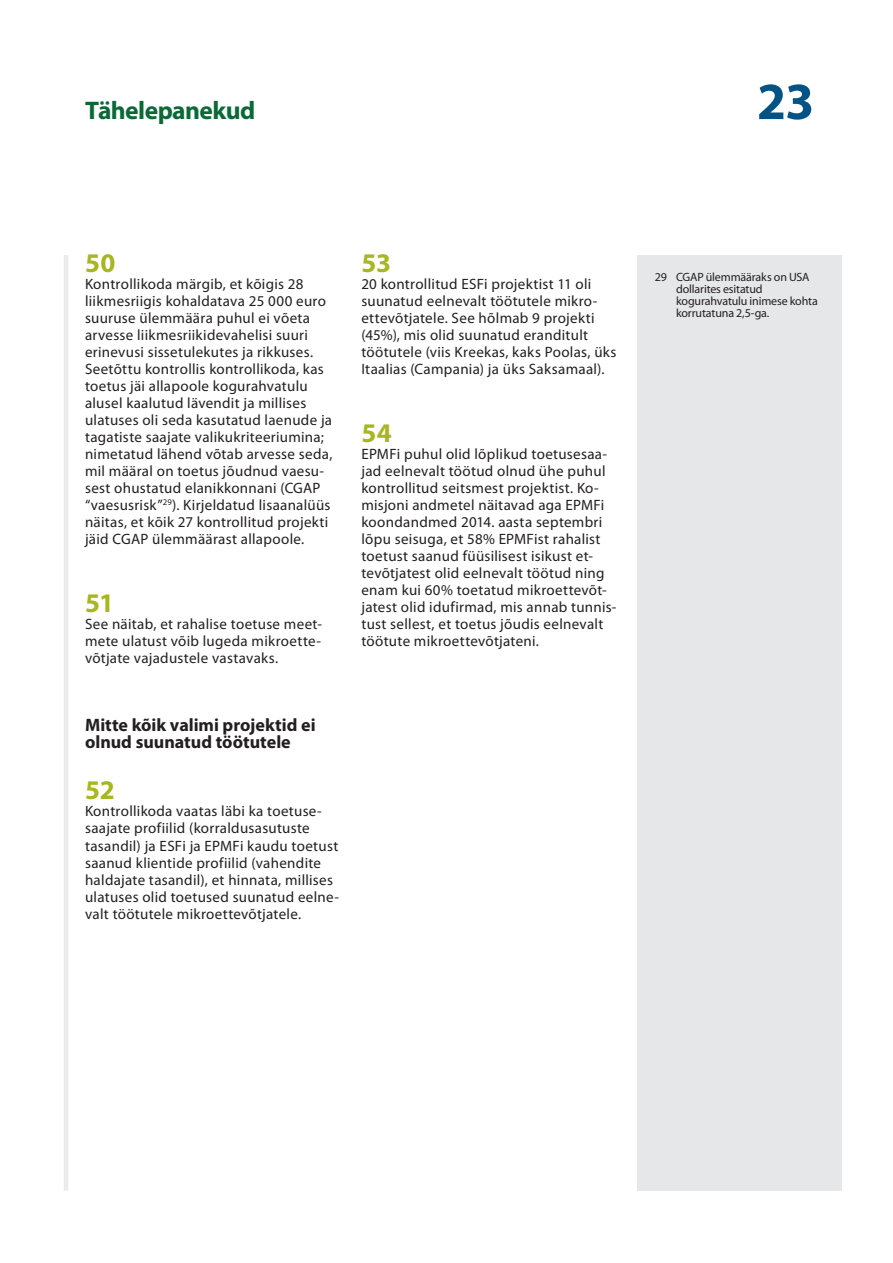
<style>
.page{position:relative;width:893px;height:1263px;background:#fff}
.page>*{position:absolute;margin:0;border:0;box-sizing:border-box;transform-origin:0 0}
.t1{font:700 52.5px "Myriad Pro";color:#015386}
.E_05_-_CHAP__1__TEXT{font:700 27px "Myriad Pro";letter-spacing:-.01em;color:#a7b621}
.t2{font:700 25.5px "Myriad Pro";letter-spacing:-.025em;color:#0b6938}
.E_04_-_CHAP__TITRE_B{font:700 18px/17px "Myriad Pro";color:#231f20}
.E_05_-_CHAP__1__TEXT-2{font:15px/17px "Myriad Pro";letter-spacing:.02em;color:#231f20}
.E_08_-_CHAP__FOOTNOT{font:12px/12px "Myriad Pro";letter-spacing:-.015em;color:#231f20}
</style>
<div class="page">
<hr style="left:64px;top:255px;width:4px;height:936px;background:#ebebeb">
<div style="left:638px;top:255px;width:204px;height:936px;background:#e6e7e9"></div>
<h3 class="t2" style="left:85px;top:94px;width:172px">Tähelepanekud</h3>
<h1 class="t1" style="left:757px;top:67px;width:59px">23</h1>
<p class="E_05_-_CHAP__1__TEXT" style="left:85px;top:245px;width:32px">50</p>
<p class="E_05_-_CHAP__1__TEXT-2" style="left:85px;top:275px;width:249px">Kontrollikoda märgib, et kõigis 28 liikmesriigis kohaldatava 25 000 euro suuruse ülemmäära puhul ei võeta arvesse liikmesriikidevahelisi suuri erinevusi sissetulekutes ja rikkuses.<br>Seetõttu kontrollis kontrollikoda, kas toetus jäi allapoole kogurahvatulu alusel kaalutud lävendit ja millises ulatuses oli seda kasutatud laenude ja tagatiste saajate valikukriteeriumina; nimetatud lähend võtab arvesse seda, mil määral on toetus jõudnud vaesu&shy;sest ohustatud elanikkonnani (CGAP “vaesusrisk”<sup>29</sup>). Kirjeldatud lisaanalüüs näitas, et kõik 27 kontrollitud projekti jäid CGAP ülemmäärast allapoole.</p>
<p class="E_05_-_CHAP__1__TEXT" style="left:85px;top:586px;width:31px">51</p>
<p class="E_05_-_CHAP__1__TEXT-2" style="left:85px;top:616px;width:238px;text-align:justify">See näitab, et rahalise toetuse meet&shy;mete ulatust võib lugeda mikroette&shy;võtjate vajadustele vastavaks.</p>
<p class="E_04_-_CHAP__TITRE_B" style="left:85px;top:716px;width:232px">Mitte kõik valimi projektid ei olnud suunatud töötutele</p>
<p class="E_05_-_CHAP__1__TEXT" style="left:85px;top:773px;width:31px">52</p>
<p class="E_05_-_CHAP__1__TEXT-2" style="left:85px;top:803px;width:256px">Kontrollikoda vaatas läbi ka toetuse&shy;saajate profiilid (korraldusasutuste tasandil) ja ESFi ja EPMFi kaudu toetust saanud klientide profiilid (vahendite haldajate tasandil), et hinnata, millises ulatuses olid toetused suunatud eelne&shy;valt töötutele mikroettevõtjatele.</p>
<p class="E_05_-_CHAP__1__TEXT" style="left:361px;top:245px;width:31px">53</p>
<p class="E_05_-_CHAP__1__TEXT-2" style="left:361px;top:275px;width:257px">20 kontrollitud ESFi projektist 11 oli suunatud eelnevalt töötutele mikro&shy;ettevõtjatele. See hõlmab 9 projekti (45%), mis olid suunatud eranditult töötutele (viis Kreekas, kaks Poolas, üks Itaalias (Campania) ja üks Saksamaal).</p>
<p class="E_05_-_CHAP__1__TEXT" style="left:361px;top:416px;width:32px">54</p>
<p class="E_05_-_CHAP__1__TEXT-2" style="left:361px;top:445px;width:257px">EPMFi puhul olid lõplikud toetusesaa&shy;jad eelnevalt töötud olnud ühe puhul kontrollitud seitsmest projektist. Ko&shy;misjoni andmetel näitavad aga EPMFi koondandmed 2014. aasta septembri lõpu seisuga, et 58% EPMFist rahalist toetust saanud füüsilisest isikust et&shy;tevõtjatest olid eelnevalt töötud ning enam kui 60% toetatud mikroettevõt&shy;jatest olid idufirmad, mis annab tunnis&shy;tust sellest, et toetus jõudis eelnevalt töötute mikroettevõtjateni.</p>
<p class="E_08_-_CHAP__FOOTNOT" style="left:676px;top:271px;width:143px;text-indent:-21px">29 CGAP ülemmääraks on USA dollarites esitatud kogurahvatulu inimese kohta korrutatuna 2,5-ga.</p>
</div>
